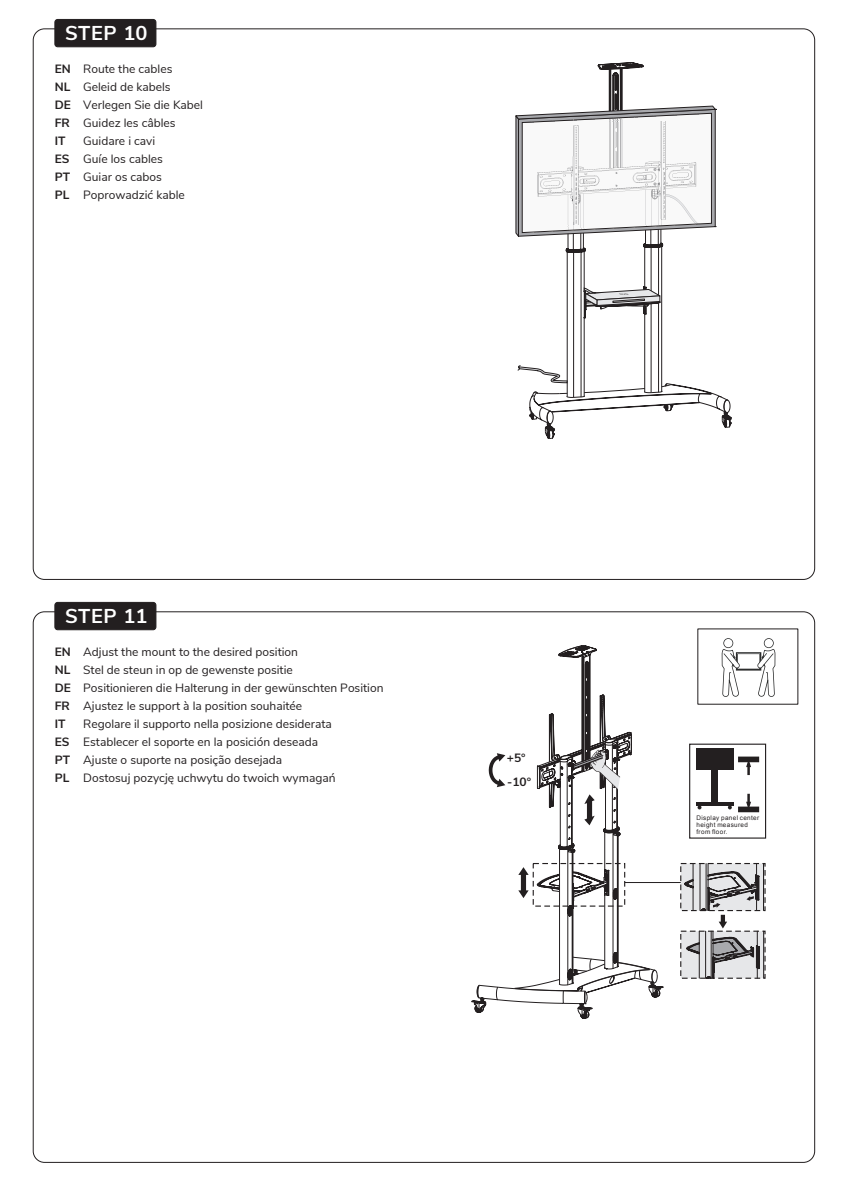
<style>
.page{position:relative;width:842px;height:1191px;background:#fff}
.page>*{position:absolute;margin:0;border:0;box-sizing:border-box;transform-origin:0 0}
.t1{font:700 20px "Nunito Sans";letter-spacing:.025em;color:#fff}
.t2{font:12px/18px "Nunito Sans";color:#231f20}
.t3{font:700 12px/18px "Nunito Sans";color:#231f20}
.t4{font:6.4px/7px "Arial";letter-spacing:.055em;color:#231f20}
</style>
<div class="page">
<div style="left:55px;top:19px;width:101px;height:28px;background:#231f20;border-radius:3px"></div>
<div style="left:54px;top:19px;width:102px;height:28px;border:1px solid #231f20;border-radius:3px"></div>
<div style="left:55px;top:602px;width:101px;height:28px;background:#231f20;border-radius:3px"></div>
<div style="left:54px;top:602px;width:102px;height:28px;border:1px solid #231f20;border-radius:3px"></div>
<div style="left:696px;top:748px;width:37px;height:22px;background:#231f20"></div>
<div style="left:712px;top:767px;width:6px;height:38px;background:#231f20"></div>
<hr style="left:696px;top:802px;width:37px;height:4px;background:#231f20">
<svg style="left:697px;top:806px;width:4px;height:3px"></svg>
<svg style="left:728px;top:806px;width:4px;height:3px"></svg>
<div style="left:738px;top:806px;width:21px;height:6px;background:#231f20"></div>
<div style="left:738px;top:756px;width:21px;height:6px;background:#231f20"></div>
<svg style="left:746px;top:762px;width:5px;height:13px"></svg>
<svg style="left:746px;top:793px;width:5px;height:14px"></svg>
<div style="left:680px;top:863px;width:86px;height:48px;background:#e6e7e9;border:1px dashed #231f20"></div>
<svg style="left:680px;top:930px;width:86px;height:48px"></svg>
<svg style="left:684px;top:863px;width:80px;height:116px"></svg>
<hr style="left:625px;top:882px;width:56px;height:1px;background:#231f20">
<div style="left:689px;top:743px;width:77px;height:95px;border:1px solid #231f20"></div>
<svg style="left:471px;top:645px;width:193px;height:374px"></svg>
<svg style="left:722px;top:638px;width:53px;height:59px"></svg>
<svg style="left:515px;top:62px;width:217px;height:377px"></svg>
<h1 class="t1" style="left:65px;top:18px;width:84px">STEP 10</h1>
<p class="t3" style="left:55px;top:59px;width:18px">EN<br>NL<br>DE<br>FR<br>IT<br>ES<br>PT<br>PL</p>
<p class="t2" style="left:83px;top:59px;width:121px">Route the cables<br>Geleid de kabels<br>Verlegen Sie die Kabel<br>Guidez les câbles<br>Guidare i cavi<br>Guíe los cables<br>Guiar os cabos<br>Poprowadzić kable</p>
<h1 class="t1" style="left:65px;top:601px;width:84px">STEP 11</h1>
<p class="t3" style="left:55px;top:642px;width:18px">EN<br>NL<br>DE<br>FR<br>IT<br>ES<br>PT<br>PL</p>
<p class="t2" style="left:83px;top:642px;width:302px">Adjust the mount to the desired position<br>Stel de steun in op de gewenste positie<br>Positionieren die Halterung in der gewünschten Position Ajustez le support à la position souhaitée<br>Regolare il supporto nella posizione desiderata Establecer el soporte en la posición deseada<br>Ajuste o suporte na posição desejada<br>Dostosuj pozycję uchwytu do twoich wymagań</p>
<p class="t3" style="left:507px;top:744px;width:26px;line-height:24.6px">+5° -10°</p>
<p class="t4" style="left:696px;top:814px;width:64px">Display panel center height measured from floor.</p>
</div>
